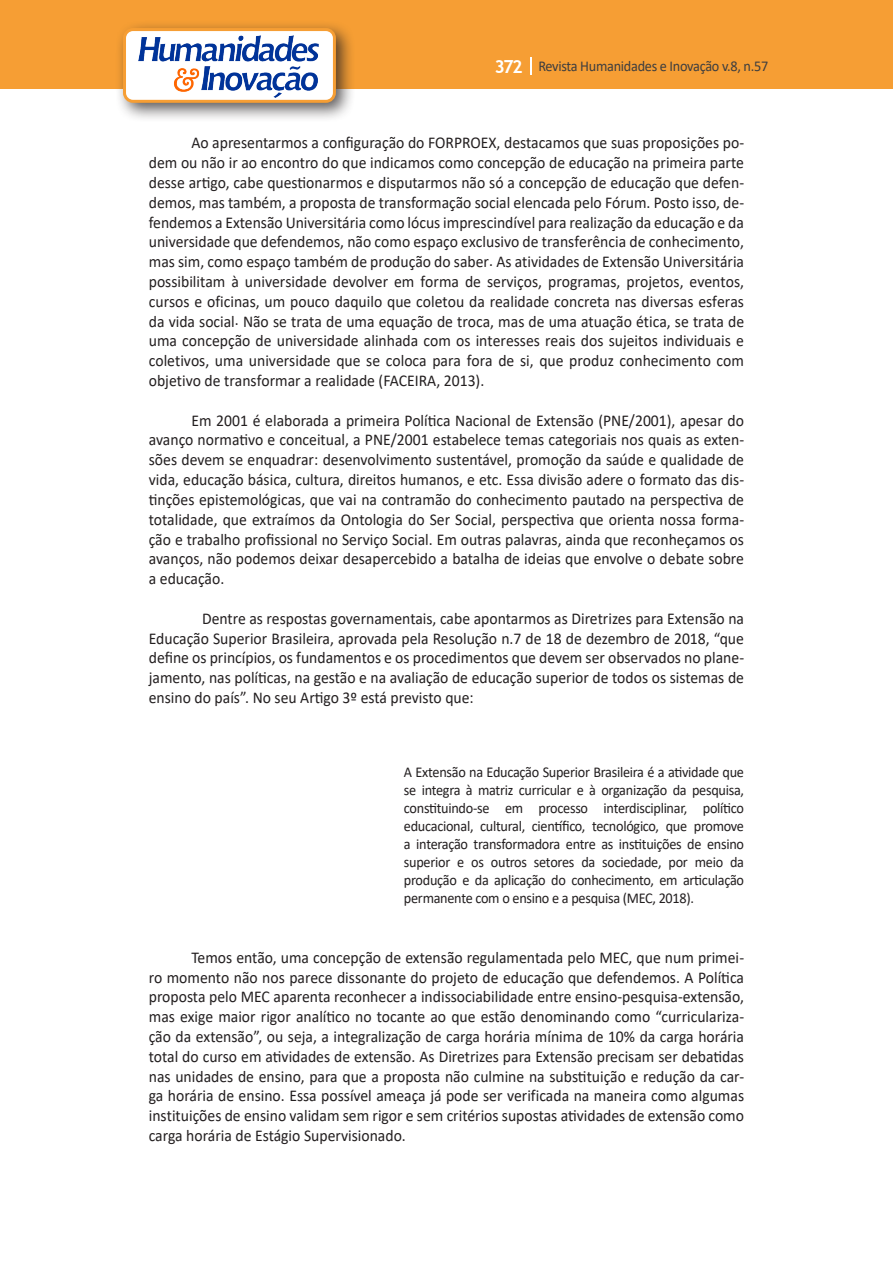
<style>
.page{position:relative;width:893px;height:1263px;background:#fff}
.page>*{position:absolute;margin:0;border:0;box-sizing:border-box;transform-origin:0 0}
.Texto{font:16.5px/19.8px "Calibri";color:#231f20;text-align:justify;scale:.95 1}
.citacao{font:15px/18px "Calibri";letter-spacing:-.02em;color:#231f20;text-align:justify;scale:.95 1}
.t1{font:15px "Calibri";letter-spacing:-.02em;color:#3e3e3f;scale:.95 1}
.s1{font-family:"Trebuchet MS";font-weight:700;font-size:18px;color:#fff}
</style>
<div class="page">
<div style="left:0;top:0;width:893px;height:88px;background:#f69e34"></div>
<svg style="left:530px;top:57px;width:2px;height:18px"></svg>
<div style="left:115px;top:20px;width:241px;height:103px;background:#231f20;opacity:.75"></div>
<div style="left:125px;top:30px;width:209px;height:71px;background:#fff;border-radius:9px"></div>
<img style="left:138px;top:35px;width:181px;height:62px">
<div style="left:123px;top:28px;width:213px;height:75px;border:3px solid #f69e34;border-radius:9px"></div>
<p class="t1" style="left:495px;top:56px;width:290px"><span class="s1">372</span> Revista Humanidades e Inovação v.8, n.57</p>
<p class="Texto" style="left:149px;top:133px;width:628px;text-indent:43px">Ao apresentarmos a configuração do FORPROEX, destacamos que suas proposições po&shy;dem ou não ir ao encontro do que indicamos como concepção de educação na primeira parte desse artigo, cabe questionarmos e disputarmos não só a concepção de educação que defen&shy;demos, mas também, a proposta de transformação social elencada pelo Fórum. Posto isso, de&shy;fendemos a Extensão Universitária como lócus imprescindível para realização da educação e da universidade que defendemos, não como espaço exclusivo de transferência de conhecimento, mas sim, como espaço também de produção do saber. As atividades de Extensão Universitária possibilitam à universidade devolver em forma de serviços, programas, projetos, eventos, cursos e oficinas, um pouco daquilo que coletou da realidade concreta nas diversas esferas da vida social. Não se trata de uma equação de troca, mas de uma atuação ética, se trata de uma concepção de universidade alinhada com os interesses reais dos sujeitos individuais e coletivos, uma universidade que se coloca para fora de si, que produz conhecimento com objetivo de transformar a realidade (FACEIRA, 2013).</p>
<p class="Texto" style="left:149px;top:410px;width:628px;text-indent:43px">Em 2001 é elaborada a primeira Política Nacional de Extensão (PNE/2001), apesar do avanço normativo e conceitual, a PNE/2001 estabelece temas categoriais nos quais as exten&shy;sões devem se enquadrar: desenvolvimento sustentável, promoção da saúde e qualidade de vida, educação básica, cultura, direitos humanos, e etc. Essa divisão adere o formato das dis&shy;tinções epistemológicas, que vai na contramão do conhecimento pautado na perspectiva de totalidade, que extraímos da Ontologia do Ser Social, perspectiva que orienta nossa forma&shy;ção e trabalho profissional no Serviço Social. Em outras palavras, ainda que reconheçamos os avanços, não podemos deixar desapercebido a batalha de ideias que envolve o debate sobre a educação.</p>
<p class="Texto" style="left:149px;top:608px;width:628px;text-indent:53px">Dentre as respostas governamentais, cabe apontarmos as Diretrizes para Extensão na Educação Superior Brasileira, aprovada pela Resolução n.7 de 18 de dezembro de 2018, “que define os princípios, os fundamentos e os procedimentos que devem ser observados no plane&shy;jamento, nas políticas, na gestão e na avaliação de educação superior de todos os sistemas de ensino do país”. No seu Artigo 3º está previsto que:</p>
<p class="citacao" style="left:404px;top:763px;width:360px">A Extensão na Educação Superior Brasileira é a atividade que se integra à matriz curricular e à organização da pesquisa, constituindo-se em processo interdisciplinar, político educacional, cultural, científico, tecnológico, que promove a interação transformadora entre as instituições de ensino superior e os outros setores da sociedade, por meio da produção e da aplicação do conhecimento, em articulação permanente com o ensino e a pesquisa (MEC, 2018).</p>
<p class="Texto" style="left:149px;top:947px;width:628px;text-indent:43px">Temos então, uma concepção de extensão regulamentada pelo MEC, que num primei&shy;ro momento não nos parece dissonante do projeto de educação que defendemos. A Política proposta pelo MEC aparenta reconhecer a indissociabilidade entre ensino-pesquisa-extensão, mas exige maior rigor analítico no tocante ao que estão denominando como “curriculariza&shy;ção da extensão”, ou seja, a integralização de carga horária mínima de 10% da carga horária total do curso em atividades de extensão. As Diretrizes para Extensão precisam ser debatidas nas unidades de ensino, para que a proposta não culmine na substituição e redução da car&shy;ga horária de ensino. Essa possível ameaça já pode ser verificada na maneira como algumas instituições de ensino validam sem rigor e sem critérios supostas atividades de extensão como carga horária de Estágio Supervisionado.</p>
</div>
